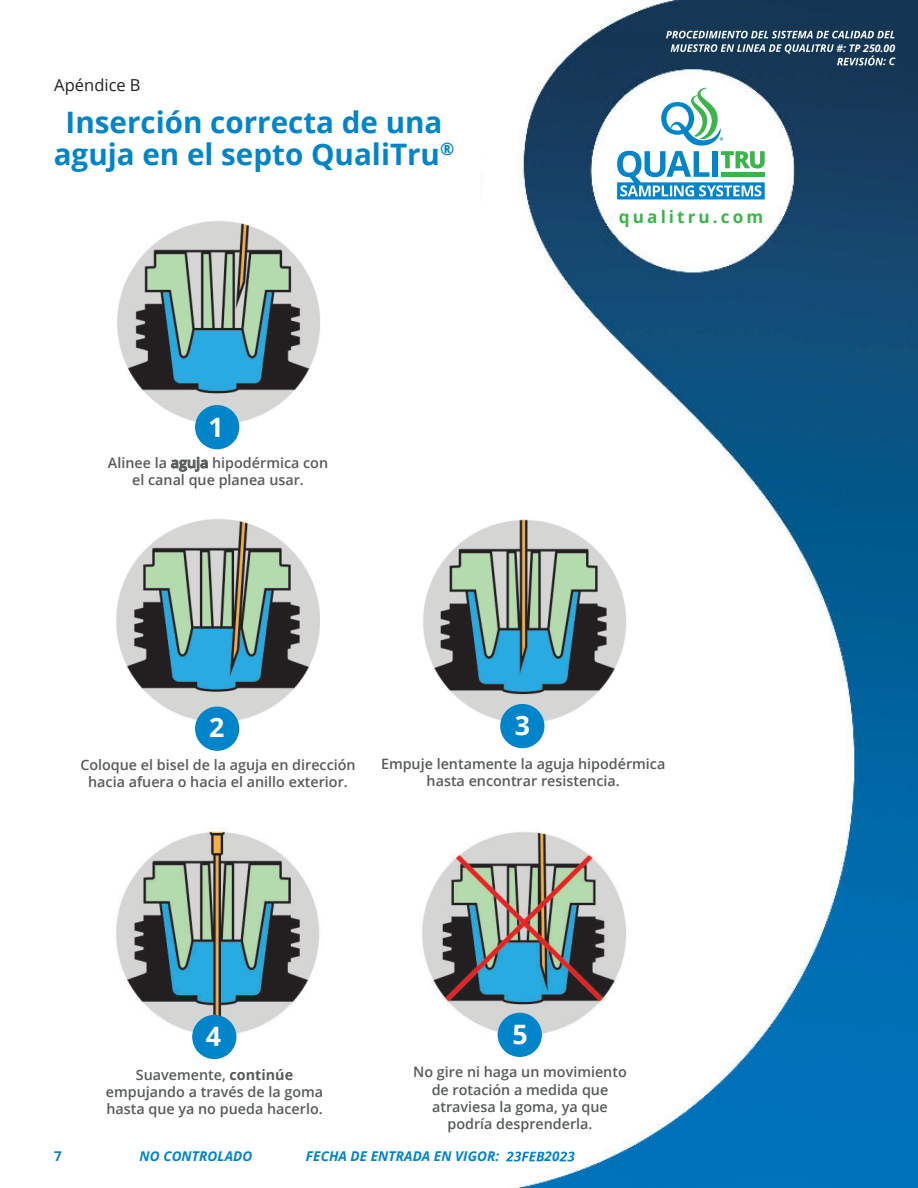
<style>
.page{position:relative;width:918px;height:1188px;background:#fff}
.page>*{position:absolute;margin:0;border:0;box-sizing:border-box;transform-origin:0 0}
.t1{font:700 29.55px/32px "Open Sans";color:#0084ca;text-align:center}
.t2{font:700 26.7px "Open Sans";color:#fff}
.t3{font:700 17.1px "Open Sans";letter-spacing:.18em;color:#39b54a}
.t4{font:16.5px "Open Sans";color:#231f20}
.t5{font:600 14.4px/17.2px "Open Sans";color:#575a5b;text-align:center}
.t6{font:italic 700 13.5px "Open Sans";letter-spacing:.01em;color:#0083ca}
.t7{font:700 13.5px "Open Sans";color:#0084ca}
.t8{font:italic 700 10.5px/13.5px "Open Sans";color:#fff;text-align:right}
.s1{font-weight:700}
</style>
<div class="page">
<img style="left:192px;top:0;width:726px;height:1188px">
<svg style="left:506px;top:1152px;width:38px;height:10px"></svg>
<svg style="left:559px;top:1152px;width:16px;height:10px"></svg>
<svg style="left:666px;top:31px;width:228px;height:7px"></svg>
<svg style="left:671px;top:44px;width:212px;height:21px;background:#395670"></svg>
<svg style="left:752px;top:88px;width:13px;height:111px"></svg>
<img style="left:461px;top:68px;width:291px;height:1074px">
<img style="left:117px;top:211px;width:208px;height:222px">
<img style="left:116px;top:510px;width:203px;height:223px">
<div style="left:195px;top:405px;width:44px;height:44px;background:#0084ca;border-radius:50%"></div>
<div style="left:195px;top:707px;width:44px;height:44px;background:#0084ca;border-radius:50%"></div>
<img style="left:413px;top:510px;width:217px;height:224px">
<div style="left:500px;top:704px;width:44px;height:44px;background:#0084ca;border-radius:50%"></div>
<img style="left:413px;top:823px;width:217px;height:226px">
<img style="left:116px;top:822px;width:208px;height:219px">
<div style="left:192px;top:1015px;width:44px;height:44px;background:#0084ca;border-radius:50%"></div>
<div style="left:498px;top:1013px;width:44px;height:44px;background:#0084ca;border-radius:50%"></div>
<p class="t4" style="left:54px;top:78px;width:88px">Apéndice B</p>
<h1 class="t1" style="left:54px;top:109px;width:402px">Inserción correcta de una aguja en el septo QualiTru<sup>®</sup></h1>
<h2 class="t2" style="left:208px;top:416px;width:17px">1</h2>
<p class="t5" style="left:108px;top:455px;width:222px">Alinee la aguja hipodérmica con el canal que planea usar.</p>
<p class="t3" style="left:619px;top:209px;width:146px">qualitru.com</p>
<p class="t8" style="left:836px;top:41px;width:60px">#: TP 250.00 : C</p>
<h2 class="t2" style="left:209px;top:717px;width:17px">2</h2>
<p class="t5" style="left:80px;top:758px;width:277px">Coloque el bisel de la aguja en dirección hacia afuera o hacia el anillo exterior.</p>
<h2 class="t2" style="left:515px;top:714px;width:17px">3</h2>
<p class="t5" style="left:381px;top:757px;width:286px">Empuje lentamente la aguja hipodérmica hasta encontrar resistencia.</p>
<p class="t7" style="left:54px;top:1150px;width:9px">7</p>
<h2 class="t2" style="left:206px;top:1025px;width:17px">4</h2>
<p class="t5" style="left:106px;top:1067px;width:219px">Suavemente, <span class="s1">continúe </span>empujando a través de la goma hasta que ya no pueda hacerlo.</p>
<h2 class="t2" style="left:512px;top:1024px;width:17px">5</h2>
<p class="t5" style="left:413px;top:1065px;width:215px">No gire ni haga un movimiento de rotación a medida que atraviesa la goma, ya que podría desprenderla.</p>
<p class="t6" style="left:139px;top:1149px;width:114px">NO CONTROLADO</p>
<p class="t6" style="left:306px;top:1149px;width:195px">FECHA DE ENTRADA EN VIGOR:</p>
<p class="t6" style="left:545px;top:1149px;width:16px">20</p>
</div>
